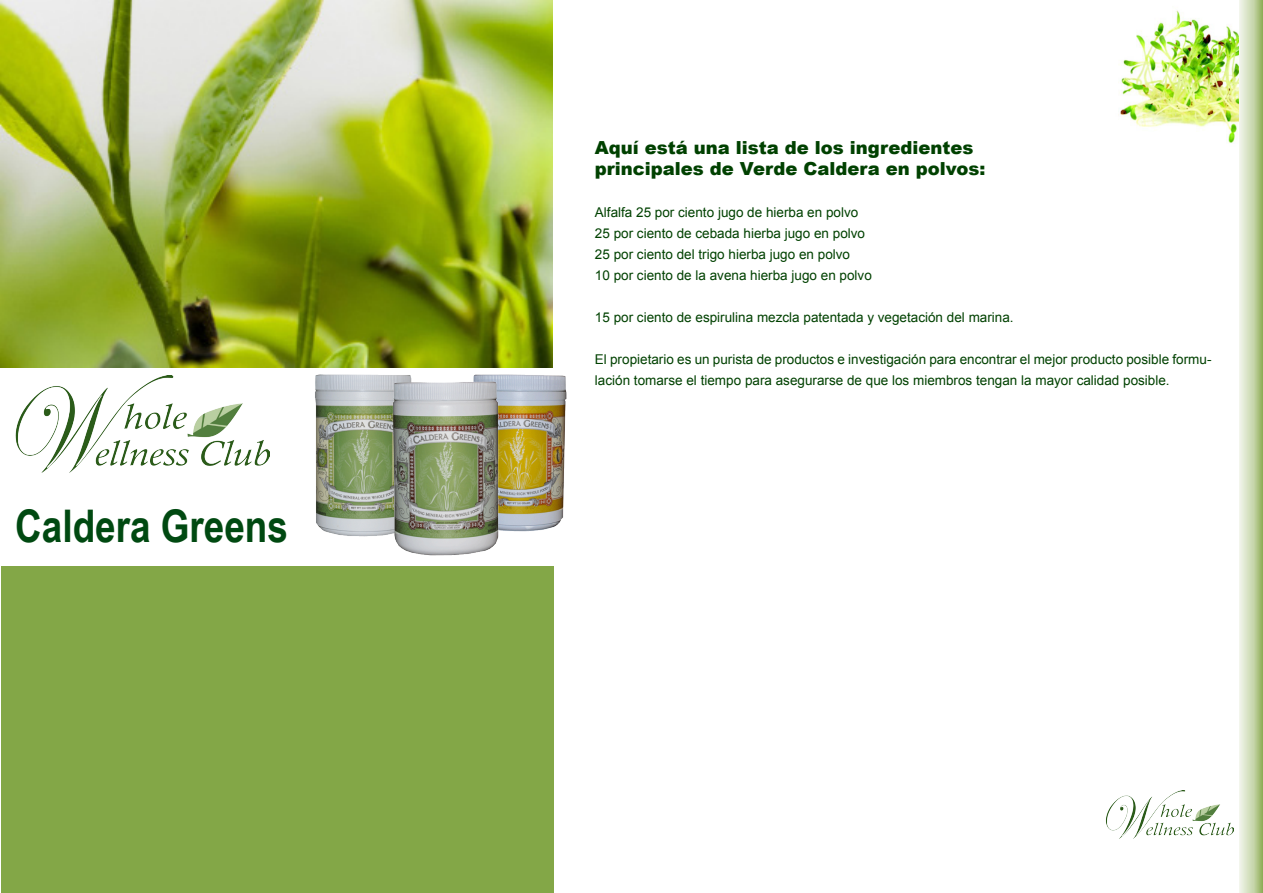
<style>
.page{position:relative;width:1263px;height:893px;background:#fff}
.page>*{position:absolute;margin:0;border:0;box-sizing:border-box;transform-origin:0 0}
.t1{font:700 45px "Arial Narrow";color:#004911}
.t2{font:900 18px "Arial";color:#004100}
.t3{font:13.5px/21px "Arial";color:#004100}
</style>
<div class="page">
<img style="left:1118px;top:10px;width:121px;height:133px">
<img style="left:0;top:0;width:553px;height:367px">
<div style="left:1px;top:566px;width:553px;height:327px;background:#83a747"></div>
<img style="left:1239px;top:0;width:24px;height:893px">
<img style="left:15px;top:376px;width:254px;height:97px">
<img style="left:473px;top:375px;width:94px;height:157px">
<img style="left:315px;top:375px;width:96px;height:162px">
<img style="left:392px;top:382px;width:107px;height:173px">
<img style="left:1106px;top:790px;width:127px;height:49px">
<p class="t1" style="left:15px;top:492px;width:274px">Caldera Greens</p>
<p class="t2" style="left:595px;top:135px;width:380px">Aquí está una lista de los ingredientes</p>
<p class="t2" style="left:595px;top:156px;width:392px">principales de Verde Caldera en polvos:</p>
<p class="t3" style="left:595px;top:202px;width:265px">Alfalfa 25 por ciento jugo de hierba en polvo</p>
<p class="t3" style="left:595px;top:223px;width:272px">25 por ciento de cebada hierba jugo en polvo</p>
<p class="t3" style="left:595px;top:244px;width:257px">25 por ciento del trigo hierba jugo en polvo</p>
<p class="t3" style="left:595px;top:265px;width:278px">10 por ciento de la avena hierba jugo en polvo</p>
<p class="t3" style="left:595px;top:307px;width:420px">15 por ciento de espirulina mezcla patentada y vegetación del marina.</p>
<p class="t3" style="left:595px;top:349px;width:618px">El propietario es un purista de productos e investigación para encontrar el mejor producto posible formu&shy;lación tomarse el tiempo para asegurarse de que los miembros tengan la mayor calidad posible.</p>
</div>
